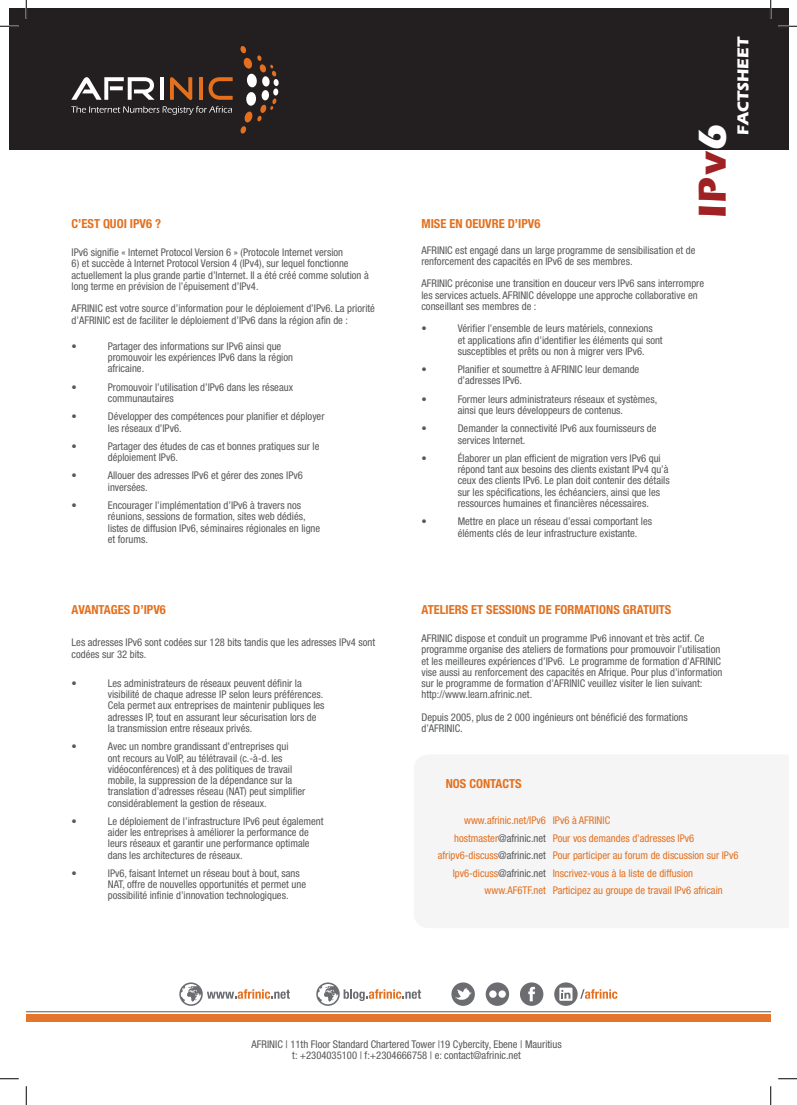
<style>
.page{position:relative;width:797px;height:1105px;background:#fff}
.page>*{position:absolute;margin:0;border:0;box-sizing:border-box;transform-origin:0 0}
.t1{font:700 40px "Eras ITC";color:#9f2124}
.t2{font:700 16.25px "Eras ITC";color:#fff}
.t3{font:700 condensed 12.5px "Helvetica Neue LT Pro";color:#e4701e}
.text_black{font:condensed 10.62px/11.2px "Helvetica Neue LT Std";color:#57585a}
.t4{font:condensed 10.62px/17.5px "Helvetica Neue LT Std";color:#e4701e;text-align:right}
.s1{color:#fff}
.s2{color:#e4701e}
.s3{color:#57585a}
</style>
<div class="page">
<div style="left:9px;top:9px;width:779px;height:141px;background:#231f20"></div>
<svg style="left:240px;top:46px;width:38px;height:88px"></svg>
<svg style="left:71px;top:106px;width:161px;height:9px"></svg>
<svg style="left:71px;top:77px;width:83px;height:23px"></svg>
<hr style="left:160px;top:77px;width:4px;height:23px;background:#fff">
<svg style="left:170px;top:77px;width:22px;height:23px"></svg>
<hr style="left:199px;top:77px;width:4px;height:23px;background:#e4701e">
<svg style="left:208px;top:77px;width:25px;height:23px"></svg>
<div style="left:26px;top:1014px;width:744px;height:7px;background:#e5752c"></div>
<hr style="left:26px;top:1011px;width:744px;height:1px;background:#57585a">
<svg style="left:451px;top:982px;width:24px;height:24px"></svg>
<svg style="left:485px;top:982px;width:24px;height:24px"></svg>
<svg style="left:520px;top:982px;width:23px;height:24px"></svg>
<svg style="left:179px;top:982px;width:111px;height:24px"></svg>
<svg style="left:316px;top:982px;width:105px;height:24px"></svg>
<svg style="left:554px;top:982px;width:63px;height:24px"></svg>
<svg style="left:0;top:25px;width:19px;height:2px"></svg>
<svg style="left:778px;top:25px;width:19px;height:2px"></svg>
<svg style="left:0;top:1078px;width:19px;height:1px"></svg>
<svg style="left:778px;top:1078px;width:19px;height:1px"></svg>
<svg style="left:25px;top:0;width:2px;height:19px"></svg>
<svg style="left:25px;top:1086px;width:2px;height:19px"></svg>
<svg style="left:770px;top:0;width:1px;height:19px"></svg>
<svg style="left:770px;top:1086px;width:1px;height:19px"></svg>
<p class="t3" style="left:72px;top:216px;width:91px">C’EST QUOI IPV6 ?</p>
<p class="text_black" style="left:72px;top:247px;width:273px">IPv6 signifie « Internet Protocol Version 6 » (Protocole Internet version</p>
<p class="text_black" style="left:72px;top:258px;width:299px">6) et succède à Internet Protocol Version 4 (IPv4), sur lequel fonctionne actuellement la plus grande partie d’Internet. Il a été créé comme solution à long terme en prévision de l’épuisement d’IPv4.</p>
<p class="text_black" style="left:72px;top:303px;width:305px">AFRINIC est votre source d’information pour le déploiement d’IPv6. La priorité d’AFRINIC est de faciliter le déploiement d’IPv6 dans la région afin de :</p>
<p class="text_black" style="left:72px;top:340px;width:7px">•</p>
<p class="text_black" style="left:108px;top:340px;width:187px">Partager des informations sur IPv6 ainsi que promouvoir les expériences IPv6 dans la région africaine.</p>
<p class="text_black" style="left:72px;top:381px;width:7px">•</p>
<p class="text_black" style="left:108px;top:381px;width:187px">Promouvoir l’utilisation d’IPv6 dans les réseaux communautaires</p>
<p class="text_black" style="left:72px;top:411px;width:7px">•</p>
<p class="text_black" style="left:108px;top:411px;width:218px">Développer des compétences pour planifier et déployer les réseaux d’IPv6.</p>
<p class="text_black" style="left:72px;top:440px;width:7px">•</p>
<p class="text_black" style="left:108px;top:440px;width:213px">Partager des études de cas et bonnes pratiques sur le déploiement IPv6.</p>
<p class="text_black" style="left:72px;top:470px;width:7px">•</p>
<p class="text_black" style="left:108px;top:470px;width:196px">Allouer des adresses IPv6 et gérer des zones IPv6 inversées.</p>
<p class="text_black" style="left:72px;top:500px;width:7px">•</p>
<p class="text_black" style="left:108px;top:500px;width:214px">Encourager l’implémentation d’IPv6 à travers nos réunions, sessions de formation, sites web dédiés, listes de diffusion IPv6, séminaires régionales en ligne et forums.</p>
<p class="t3" style="left:72px;top:602px;width:96px">AVANTAGES D’IPV6</p>
<p class="text_black" style="left:72px;top:637px;width:305px">Les adresses IPv6 sont codées sur 128 bits tandis que les adresses IPv4 sont codées sur 32 bits.</p>
<p class="text_black" style="left:72px;top:677px;width:7px">•</p>
<p class="text_black" style="left:108px;top:677px;width:218px">Les administrateurs de réseaux peuvent définir la visibilité de chaque adresse IP selon leurs préférences.<br>Cela permet aux entreprises de maintenir publiques les adresses IP, tout en assurant leur sécurisation lors de la transmission entre réseaux privés.</p>
<p class="text_black" style="left:72px;top:741px;width:7px">•</p>
<p class="text_black" style="left:108px;top:741px;width:199px">Avec un nombre grandissant d’entreprises qui<br>ont recours au VoIP, au télétravail (c.-à-d. les vidéoconférences) et à des politiques de travail mobile, la suppression de la dépendance sur la translation d’adresses réseau (NAT) peut simplifier considérablement la gestion de réseaux.</p>
<p class="text_black" style="left:72px;top:815px;width:7px">•</p>
<p class="text_black" style="left:108px;top:815px;width:217px">Le déploiement de l’infrastructure IPv6 peut également aider les entreprises à améliorer la performance de leurs réseaux et garantir une performance optimale dans les architectures de réseaux.</p>
<p class="text_black" style="left:72px;top:867px;width:7px">•</p>
<p class="text_black" style="left:108px;top:867px;width:200px">IPv6, faisant Internet un réseau bout à bout, sans<br>NAT, offre de nouvelles opportunités et permet une possibilité infinie d’innovation technologiques.</p>
<h1 class="t1" style="left:689px;top:218px;width:96px;rotate:-90deg">IPv<span class="s1">6</span></h1>
<p class="t3" style="left:421px;top:216px;width:120px">MISE EN OEUVRE D’IPV6</p>
<p class="text_black" style="left:421px;top:244px;width:275px">AFRINIC est engagé dans un large programme de sensibilisation et de renforcement des capacités en IPv6 de ses membres.</p>
<p class="text_black" style="left:421px;top:278px;width:284px">AFRINIC préconise une transition en douceur vers IPv6 sans interrompre les services actuels. AFRINIC développe une approche collaborative en conseillant ses membres de :</p>
<p class="text_black" style="left:421px;top:323px;width:7px">•</p>
<p class="text_black" style="left:457px;top:323px;width:206px">Vérifier l’ensemble de leurs matériels, connexions et applications afin d’identifier les éléments qui sont susceptibles et prêts ou non à migrer vers IPv6.</p>
<p class="text_black" style="left:421px;top:364px;width:7px">•</p>
<p class="text_black" style="left:457px;top:364px;width:183px">Planifier et soumettre à AFRINIC leur demande d’adresses IPv6.</p>
<p class="text_black" style="left:421px;top:393px;width:7px">•</p>
<p class="text_black" style="left:457px;top:393px;width:201px">Former leurs administrateurs réseaux et systèmes, ainsi que leurs développeurs de contenus.</p>
<p class="text_black" style="left:421px;top:423px;width:7px">•</p>
<p class="text_black" style="left:457px;top:423px;width:200px">Demander la connectivité IPv6 aux fournisseurs de services Internet.</p>
<p class="text_black" style="left:421px;top:452px;width:7px">•</p>
<p class="text_black" style="left:457px;top:452px;width:213px">Élaborer un plan efficient de migration vers IPv6 qui répond tant aux besoins des clients existant IPv4 qu’à ceux des clients IPv6. Le plan doit contenir des détails sur les spécifications, les échéanciers, ainsi que les ressources humaines et financières nécessaires.</p>
<p class="text_black" style="left:421px;top:516px;width:7px">•</p>
<p class="text_black" style="left:457px;top:516px;width:196px">Mettre en place un réseau d’essai comportant les éléments clés de leur infrastructure existante.</p>
<h2 class="t2" style="left:733px;top:135px;width:100px;rotate:-90deg">FACTSHEET</h2>
<p class="t3" style="left:421px;top:602px;width:251px">ATELIERS ET SESSIONS DE FORMATIONS GRATUITS</p>
<p class="text_black" style="left:421px;top:633px;width:302px">AFRINIC dispose et conduit un programme IPv6 innovant et très actif. Ce programme organise des ateliers de formations pour promouvoir l’utilisation et les meilleures expériences d’IPv6. Le programme de formation d’AFRINIC vise aussi au renforcement des capacités en Afrique. Pour plus d’information sur le programme de formation d’AFRINIC veuillez visiter le lien suivant: http://www.learn.afrinic.net.</p>
<p class="text_black" style="left:421px;top:711px;width:268px">Depuis 2005, plus de 2 000 ingénieurs ont bénéficié des formations d’AFRINIC.</p>
<p class="t3" style="left:446px;top:775px;width:77px">NOS CONTACTS</p>
<p class="t4" style="left:464px;top:811px;width:83px">www.afrinic.net/IPv6</p>
<p class="text_black" style="left:454px;top:832px;width:93px"><span class="s2">hostmaster</span>@afrinic.net</p>
<p class="t4" style="left:438px;top:846px;width:110px">afripv6-discuss<span class="s3">@afrinic.net</span></p>
<p class="t4" style="left:452px;top:864px;width:95px">Ipv6-dicuss<span class="s3">@afrinic.net </span>www.AF6TF.net</p>
<p class="t4" style="left:552px;top:811px;width:59px">IPv6 à AFRINIC</p>
<p class="t4" style="left:552px;top:829px;width:143px">Pour vos demandes d’adresses IPv6</p>
<p class="t4" style="left:552px;top:846px;width:187px">Pour participer au forum de discussion sur IPv6</p>
<p class="t4" style="left:552px;top:864px;width:171px;text-align:left">Inscrivez-vous à la liste de diffusion<br>Participez au groupe de travail IPv6 africain</p>
<p class="text_black" style="left:251px;top:1039px;width:311px;text-align:center">AFRINIC | 11th Floor Standard Chartered Tower |19 Cybercity, Ebene | Mauritius t: +2304035100 | f:+2304666758 | e: contact@afrinic.net</p>
</div>
